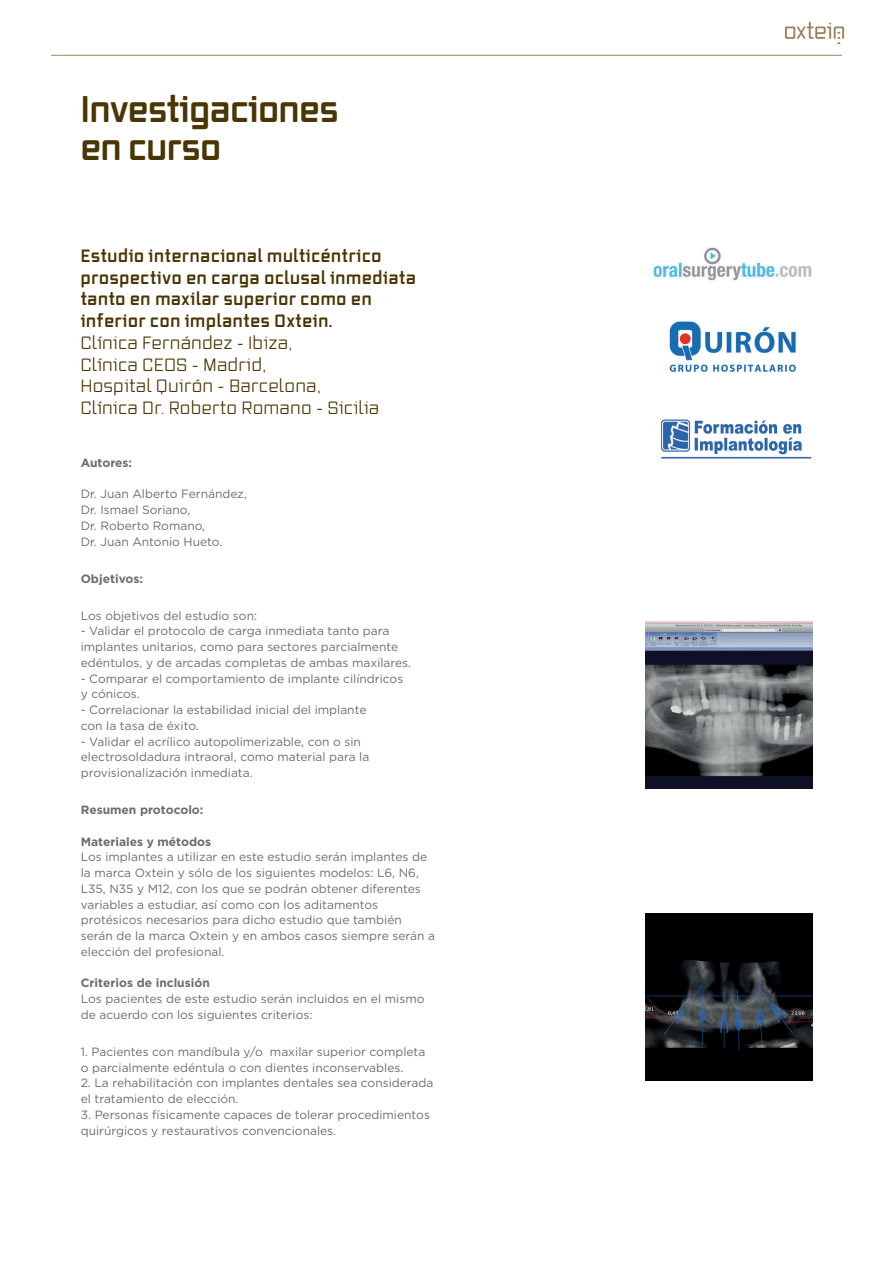
<style>
.page{position:relative;width:893px;height:1263px;background:#fff}
.page>*{position:absolute;margin:0;border:0;box-sizing:border-box;transform-origin:0 0}
.t1{font:700 36px/37.5px "Vox Round";color:#4b3603}
.t2{font:700 17.25px/21.8px "Vox Round";letter-spacing:.045em;color:#4b3603}
.t3{font:17.25px/21.8px "Vox Round";letter-spacing:.045em;color:#4b3603}
.t4{font:12px/15.8px "Gotham";color:#6c6d70}
.t5{font:700 12px "Gotham";color:#6c6d70}
</style>
<div class="page">
<hr style="left:51px;top:55px;width:791px;height:1px;background:#96855c">
<svg style="left:785px;top:22px;width:59px;height:22px"></svg>
<img style="left:652px;top:247px;width:160px;height:34px">
<img style="left:669px;top:321px;width:127px;height:51px">
<img style="left:661px;top:419px;width:151px;height:40px">
<img style="left:645px;top:621px;width:167px;height:167px">
<img style="left:645px;top:913px;width:167px;height:167px">
<h1 class="t1" style="left:81px;top:90px;width:259px">Investigaciones en curso</h1>
<h2 class="t2" style="left:81px;top:244px;width:336px">Estudio internacional multicéntrico prospectivo en carga oclusal inmediata tanto en maxilar superior como en inferior con implantes Oxtein.</h2>
<h2 class="t3" style="left:81px;top:332px;width:300px">Clínica Fernández - Ibiza,<br>Clínica CEOS - Madrid,<br>Hospital Quirón - Barcelona,<br>Clínica Dr. Roberto Romano - Sicilia</h2>
<p class="t5" style="left:81px;top:455px;width:53px">Autores:</p>
<p class="t4" style="left:81px;top:486px;width:168px">Dr. Juan Alberto Fernández,<br>Dr. Ismael Soriano,<br>Dr. Roberto Romano,<br>Dr. Juan Antonio Hueto.</p>
<p class="t5" style="left:81px;top:570px;width:64px">Objetivos:</p>
<p class="t4" style="left:81px;top:607px;width:178px">Los objetivos del estudio son:</p>
<p class="t4" style="left:81px;top:623px;width:332px">- Validar el protocolo de carga inmediata tanto para implantes unitarios, como para sectores parcialmente edéntulos, y de arcadas completas de ambas maxilares.</p>
<p class="t4" style="left:81px;top:670px;width:324px">- Comparar el comportamiento de implante cilíndricos y cónicos.</p>
<p class="t4" style="left:81px;top:702px;width:287px">- Correlacionar la estabilidad inicial del implante con la tasa de éxito.</p>
<p class="t4" style="left:81px;top:733px;width:290px">- Validar el acrílico autopolimerizable, con o sin electrosoldadura intraoral, como material para la provisionalización inmediata.</p>
<p class="t5" style="left:81px;top:802px;width:124px">Resumen protocolo:</p>
<p class="t5" style="left:81px;top:833px;width:132px">Materiales y métodos</p>
<p class="t4" style="left:81px;top:849px;width:356px">Los implantes a utilizar en este estudio serán implantes de la marca Oxtein y sólo de los siguientes modelos: L6, N6, L35, N35 y M12, con los que se podrán obtener diferentes variables a estudiar, así como con los aditamentos protésicos necesarios para dicho estudio que también serán de la marca Oxtein y en ambos casos siempre serán a elección del profesional.</p>
<p class="t5" style="left:81px;top:975px;width:131px">Criterios de inclusión</p>
<p class="t4" style="left:81px;top:991px;width:345px">Los pacientes de este estudio serán incluidos en el mismo de acuerdo con los siguientes criterios:</p>
<p class="t4" style="left:81px;top:1043px;width:346px">1. Pacientes con mandíbula y/o maxilar superior completa o parcialmente edéntula o con dientes inconservables.</p>
<p class="t4" style="left:81px;top:1075px;width:354px">2. La rehabilitación con implantes dentales sea considerada el tratamiento de elección.</p>
<p class="t4" style="left:81px;top:1106px;width:351px">3. Personas físicamente capaces de tolerar procedimientos quirúrgicos y restaurativos convencionales.</p>
</div>
